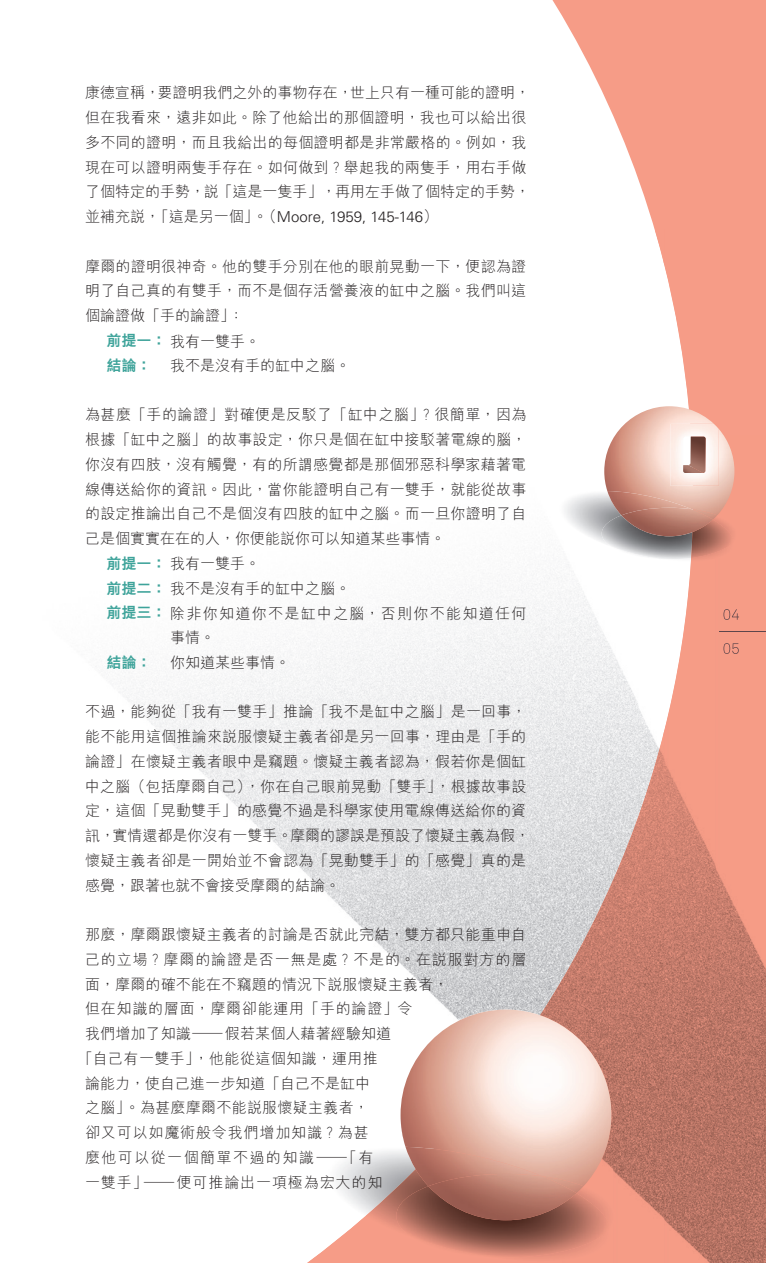
<style>
.page{position:relative;width:766px;height:1263px;background:#fff}
.page>*{position:absolute;margin:0;border:0;box-sizing:border-box;transform-origin:0 0}
.t1{font:300 15px/24.8px "M Hei HK";letter-spacing:.015em;color:#231f20}
.t2{font:300 15px "M Hei HK";letter-spacing:.06em;color:#231f20}
.t3{font:300 15px "Univers LT Std";color:#231f20}
.t4{font:300 15px "M Hei HK";letter-spacing:.035em;color:#231f20}
.t5{font:300 15px "M Hei HK";letter-spacing:.085em;color:#231f20}
.t6{font:300 15px "M Hei HK";letter-spacing:.05em;color:#231f20}
.t7{font:300 15px "M Hei HK";letter-spacing:.055em;color:#231f20}
.t8{font:300 15px "M Hei HK";letter-spacing:.095em;color:#231f20}
.t9{font:800 15px "M Hei HK";color:#3ea39a}
.s1{font-family:"M Hei HK"}
.s2{font-weight:800;color:#3ea39a}
</style>
<div class="page">
<svg style="left:552px;top:0;width:213px;height:230px;fill:#f69c87"></svg>
<img style="left:114px;top:564px;width:523px;height:285px">
<img style="left:637px;top:703px;width:13px;height:28px">
<img style="left:282px;top:849px;width:330px;height:104px">
<img style="left:390px;top:953px;width:171px;height:56px">
<img style="left:664px;top:230px;width:101px;height:206px">
<img style="left:654px;top:230px;width:10px;height:34px">
<img style="left:715px;top:436px;width:50px;height:827px">
<img style="left:664px;top:561px;width:51px;height:702px">
<img style="left:612px;top:731px;width:52px;height:532px">
<img style="left:561px;top:879px;width:52px;height:384px">
<img style="left:540px;top:979px;width:22px;height:30px">
<img style="left:307px;top:1216px;width:255px;height:47px">
<img style="left:604px;top:406px;width:130px;height:109px">
<img style="left:717px;top:515px;width:19px;height:26px">
<img style="left:712px;top:509px;width:5px;height:11px">
<img style="left:607px;top:491px;width:84px;height:24px">
<img style="left:691px;top:541px;width:43px;height:20px">
<img style="left:601px;top:515px;width:91px;height:44px">
<img style="left:691px;top:520px;width:42px;height:38px">
<img style="left:621px;top:508px;width:91px;height:28px">
<img style="left:670px;top:424px;width:48px;height:62px">
<img style="left:683px;top:437px;width:5px;height:28px">
<img style="left:683px;top:465px;width:5px;height:8px">
<img style="left:688px;top:437px;width:17px;height:36px">
<img style="left:400px;top:1009px;width:211px;height:177px">
<img style="left:610px;top:1186px;width:5px;height:42px">
<img style="left:576px;top:1176px;width:7px;height:10px">
<img style="left:365px;top:1169px;width:40px;height:68px">
<img style="left:405px;top:1147px;width:137px;height:39px">
<img style="left:491px;top:1228px;width:120px;height:33px">
<img style="left:396px;top:1186px;width:214px;height:71px">
<img style="left:428px;top:1174px;width:148px;height:46px">
<img style="left:723px;top:609px;width:15px;height:11px">
<img style="left:723px;top:643px;width:15px;height:11px">
<img style="left:719px;top:631px;width:46px;height:1px">
<p class="t1" style="left:85px;top:80px;width:446px">康德宣稱，要證明我們之外的事物存在，世上只有一種可能的證明，但在我看來，遠非如此。除了他給出的那個證明，我也可以給出很多不同的證明，而且我給出的每個證明都是非常嚴格的。例如，我現在可以證明兩隻手存在。如何做到？舉起我的兩隻手，用右手做了個特定的手勢，說「這是一隻手」，再用左手做了個特定的手勢，</p>
<p class="t3" style="left:85px;top:208px;width:354px"><span class="s1">並補充說，「這是另一個」。（</span>Moore, 1959, 145-146<span class="s1">）</span></p>
<p class="t1" style="left:85px;top:254px;width:442px">摩爾的證明很神奇。他的雙手分別在他的眼前晃動一下，便認為證</p>
<p class="t1" style="left:85px;top:278px;width:442px">明了自己真的有雙手，而不是個存活營養液的缸中之腦。我們叫這</p>
<p class="t1" style="left:85px;top:303px;width:160px">個論證做「手的論證」：</p>
<p class="t1" style="left:106px;top:328px;width:155px"><span class="s2">前提一：</span>我有一雙手。</p>
<p class="t9" style="left:106px;top:358px;width:46px">結論：</p>
<p class="t1" style="left:170px;top:353px;width:182px">我不是沒有手的缸中之腦。</p>
<p class="t4" style="left:85px;top:407px;width:443px">為甚麼「手的論證」對確便是反駁了「缸中之腦」？很簡單，因為</p>
<p class="t1" style="left:85px;top:427px;width:443px">根據「缸中之腦」的故事設定，你只是個在缸中接駁著電線的腦，</p>
<p class="t1" style="left:85px;top:452px;width:442px">你沒有四肢，沒有觸覺，有的所謂感覺都是那個邪惡科學家藉著電</p>
<p class="t1" style="left:85px;top:476px;width:443px">線傳送給你的資訊。因此，當你能證明自己有一雙手，就能從故事</p>
<p class="t1" style="left:85px;top:501px;width:443px">的設定推論出自己不是個沒有四肢的缸中之腦。而一旦你證明了自</p>
<p class="t1" style="left:85px;top:526px;width:362px">己是個實實在在的人，你便能說你可以知道某些事情。</p>
<p class="t1" style="left:106px;top:551px;width:155px"><span class="s2">前提一：</span>我有一雙手。</p>
<p class="t1" style="left:106px;top:576px;width:245px"><span class="s2">前提二：</span>我不是沒有手的缸中之腦。</p>
<p class="t5" style="left:106px;top:606px;width:421px"><span class="s2">前提三：</span>除非你知道你不是缸中之腦，否則你不能知道任何</p>
<p class="t1" style="left:170px;top:625px;width:47px">事情。</p>
<p class="t9" style="left:106px;top:655px;width:46px">結論：</p>
<p class="t1" style="left:170px;top:650px;width:122px">你知道某些事情。</p>
<p class="t1" style="left:85px;top:699px;width:446px">不過，能夠從「我有一雙手」推論「我不是缸中之腦」是一回事，能不能用這個推論來說服懷疑主義者卻是另一回事，理由是「手的論證」在懷疑主義者眼中是竊題。懷疑主義者認為，假若你是個缸中之腦（包括摩爾自己），你在自己眼前晃動「雙手」，根據故事設定，這個「晃動雙手」的感覺不過是科學家使用電線傳送給你的資訊，實情還都是你沒有一雙手。摩爾的謬誤是預設了懷疑主義為假，懷疑主義者卻是一開始並不會認為「晃動雙手」的「感覺」真的是感覺，跟著也就不會接受摩爾的結論。</p>
<p class="t1" style="left:85px;top:922px;width:442px">那麼，摩爾跟懷疑主義者的討論是否就此完結，雙方都只能重申自</p>
<p class="t2" style="left:85px;top:952px;width:442px">己的立場？摩爾的論證是否一無是處？不是的。在說服對方的層</p>
<p class="t1" style="left:85px;top:971px;width:365px">面，摩爾的確不能在不竊題的情況下說服懷疑主義者，</p>
<p class="t6" style="left:85px;top:1001px;width:328px">但在知識的層面，摩爾卻能運用「手的論證」令</p>
<p class="t1" style="left:85px;top:1021px;width:307px">我們增加了知識—假若某個人藉著經驗知道</p>
<p class="t1" style="left:78px;top:1046px;width:301px">「自己有一雙手」，他能從這個知識，運用推</p>
<p class="t1" style="left:85px;top:1070px;width:286px">論能力，使自己進一步知道「自己不是缸中</p>
<p class="t1" style="left:85px;top:1095px;width:285px">之腦」。為甚麼摩爾不能說服懷疑主義者，</p>
<p class="t7" style="left:85px;top:1125px;width:285px">卻又可以如魔術般令我們增加知識？為甚</p>
<p class="t8" style="left:85px;top:1150px;width:289px">麼他可以從一個簡單不過的知識—「有</p>
<p class="t2" style="left:85px;top:1174px;width:299px">一雙手」—便可推論出一項極為宏大的知</p>
</div>
